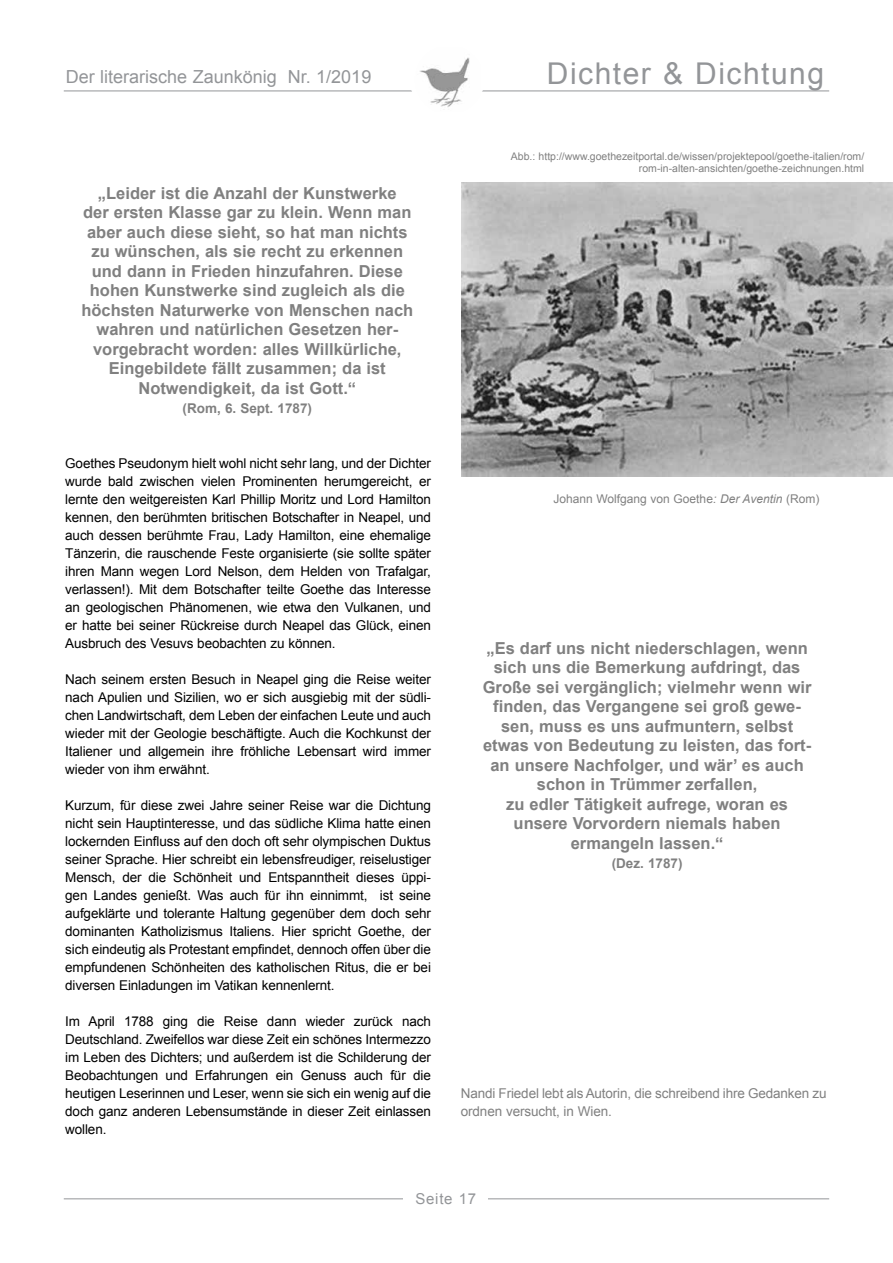
<style>
.page{position:relative;width:893px;height:1263px;background:#fff}
.page>*{position:absolute;margin:0;border:0;box-sizing:border-box;transform-origin:0 0}
.t1{font:30px "Arial";letter-spacing:.05em;color:#939598}
.t2{font:18px "Arial";color:#939598}
.t3{font:700 16.5px/19.5px "Arial";color:#808080;text-align:center}
.t4{font:15px "Arial";letter-spacing:.05em;color:#939598}
.t5{font:13.5px/18px "Arial";letter-spacing:-.01em;color:#000;text-align:justify}
.t6{font:13.5px/18px "Arial";letter-spacing:-.01em;color:#808080}
.t7{font:700 13.5px "Arial";color:#808080}
.t8{font:12px "Arial";color:#808080}
.t9{font:10.5px/12px "Arial";color:#808080;text-align:right}
.s1{font-style:italic}
</style>
<div class="page">
<img style="left:462px;top:183px;width:431px;height:293px">
<hr style="left:64px;top:91px;width:765px;height:1px;background:#939598">
<div style="left:410px;top:45px;width:69px;height:69px;background:#fff;border-radius:50%"></div>
<hr style="left:64px;top:1198px;width:765px;height:1px;background:#939598">
<div style="left:404px;top:1191px;width:84px;height:27px;background:#fff"></div>
<img style="left:420px;top:57px;width:60px;height:50px">
<div style="left:415px;top:45px;width:69px;height:69px;border:1px solid #fff;border-radius:50%"></div>
<h2 class="t2" style="left:66px;top:65px;width:307px">Der literarische Zaunkönig Nr. 1/2019</h2>
<h1 class="t1" style="left:547px;top:54px;width:279px">Dichter &amp; Dichtung</h1>
<p class="t3" style="left:81px;top:184px;width:333px">„Leider ist die Anzahl der Kunstwerke<br>der ersten Klasse gar zu klein. Wenn man aber auch diese sieht, so hat man nichts zu wünschen, als sie recht zu erkennen und dann in Frieden hinzufahren. Diese hohen Kunstwerke sind zugleich als die höchsten Naturwerke von Menschen nach wahren und natürlichen Gesetzen her&shy;vorgebracht worden: alles Willkürliche, Eingebildete fällt zusammen; da ist Notwendigkeit, da ist Gott.“</p>
<p class="t7" style="left:183px;top:400px;width:131px">(Rom, 6. Sept. 1787)</p>
<p class="t5" style="left:65px;top:454px;width:367px">Goethes Pseudonym hielt wohl nicht sehr lang, und der Dichter wurde bald zwischen vielen Prominenten herumgereicht, er lernte den weitgereisten Karl Phillip Moritz und Lord Hamilton kennen, den berühmten britischen Botschafter in Neapel, und auch dessen berühmte Frau, Lady Hamilton, eine ehemalige Tänzerin, die rauschende Feste organisierte (sie sollte später ihren Mann wegen Lord Nelson, dem Helden von Trafalgar, verlassen!). Mit dem Botschafter teilte Goethe das Interesse an geologischen Phänomenen, wie etwa den Vulkanen, und er hatte bei seiner Rückreise durch Neapel das Glück, einen Ausbruch des Vesuvs beobachten zu können.</p>
<p class="t5" style="left:65px;top:670px;width:367px">Nach seinem ersten Besuch in Neapel ging die Reise weiter nach Apulien und Sizilien, wo er sich ausgiebig mit der südli&shy;chen Landwirtschaft, dem Leben der einfachen Leute und auch wieder mit der Geologie beschäftigte. Auch die Kochkunst der Italiener und allgemein ihre fröhliche Lebensart wird immer wieder von ihm erwähnt.</p>
<p class="t5" style="left:65px;top:796px;width:367px">Kurzum, für diese zwei Jahre seiner Reise war die Dichtung nicht sein Hauptinteresse, und das südliche Klima hatte einen lockernden Einfluss auf den doch oft sehr olympischen Duktus seiner Sprache. Hier schreibt ein lebensfreudiger, reiselustiger Mensch, der die Schönheit und Entspanntheit dieses üppi&shy;gen Landes genießt. Was auch für ihn einnimmt, ist seine aufgeklärte und tolerante Haltung gegenüber dem doch sehr dominanten Katholizismus Italiens. Hier spricht Goethe, der sich eindeutig als Protestant empfindet, dennoch offen über die empfundenen Schönheiten des katholischen Ritus, die er bei diversen Einladungen im Vatikan kennenlernt.</p>
<p class="t5" style="left:65px;top:1012px;width:367px">Im April 1788 ging die Reise dann wieder zurück nach Deutschland. Zweifellos war diese Zeit ein schönes Intermezzo im Leben des Dichters; und außerdem ist die Schilderung der Beobachtungen und Erfahrungen ein Genuss auch für die heutigen Leserinnen und Leser, wenn sie sich ein wenig auf die doch ganz anderen Lebensumstände in dieser Zeit einlassen wollen.</p>
<p class="t9" style="left:511px;top:150px;width:355px">Abb.: http://www.goethezeitportal.de/wissen/projektepool/goethe-italien/rom/ rom-in-alten-ansichten/goethe-zeichnungen.html</p>
<p class="t8" style="left:553px;top:491px;width:267px">Johann Wolfgang von Goethe<span class="s1">: Der Aventin</span> (Rom)</p>
<p class="t3" style="left:483px;top:638px;width:330px">„Es darf uns nicht niederschlagen, wenn sich uns die Bemerkung aufdringt, das Große sei vergänglich; vielmehr wenn wir finden, das Vergangene sei groß gewe&shy;sen, muss es uns aufmuntern, selbst etwas von Bedeutung zu leisten, das fort&shy;an unsere Nachfolger, und wär’ es auch schon in Trümmer zerfallen,<br>zu edler Tätigkeit aufrege, woran es unsere Vorvordern niemals haben ermangeln lassen.“</p>
<p class="t7" style="left:612px;top:854px;width:72px">(Dez. 1787)</p>
<p class="t6" style="left:461px;top:1084px;width:367px">Nandi Friedel lebt als Autorin, die schreibend ihre Gedanken zu ordnen versucht, in Wien.</p>
<p class="t4" style="left:415px;top:1188px;width:62px">Seite 17</p>
</div>
